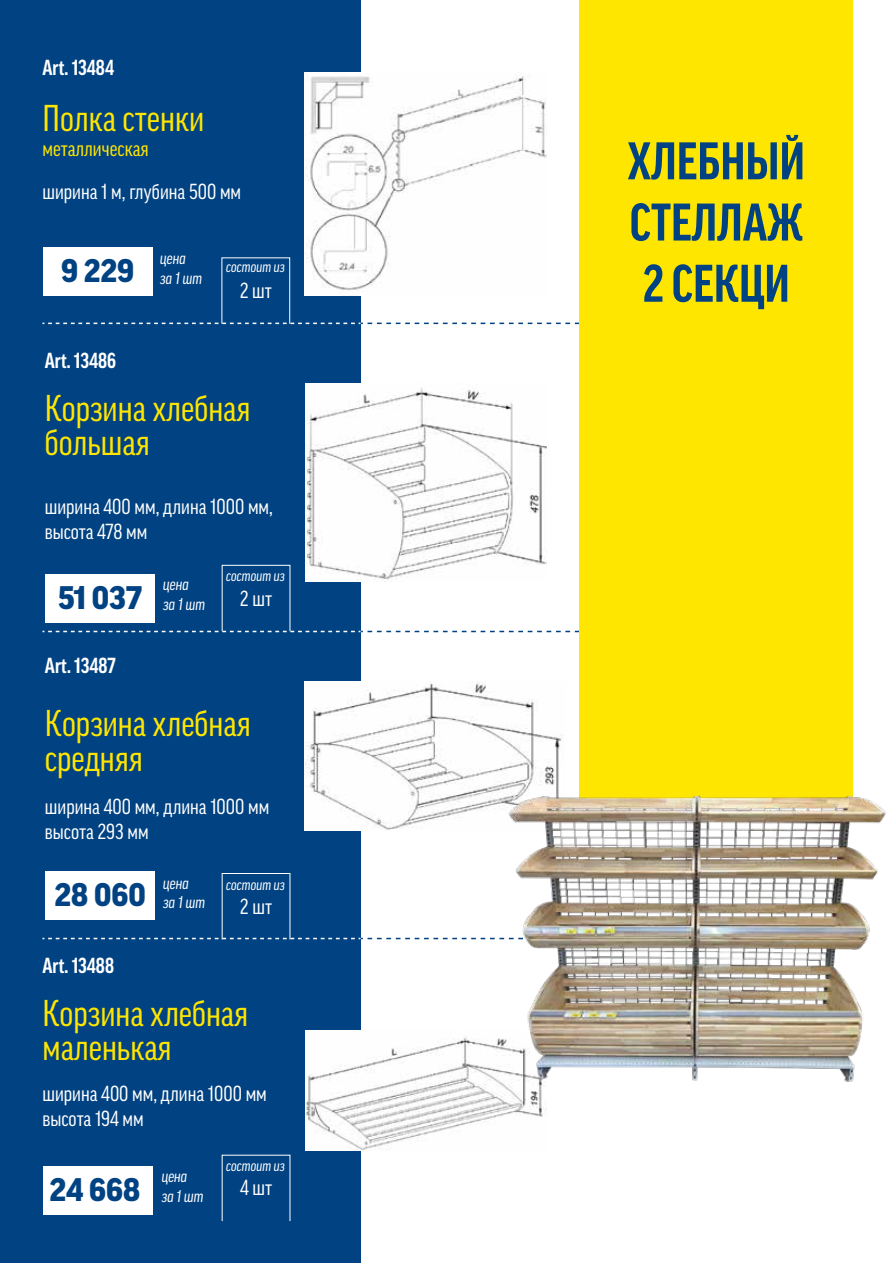
<style>
.page{position:relative;width:893px;height:1263px;background:#fff}
.page>*{position:absolute;margin:0;border:0;box-sizing:border-box;transform-origin:0 0}
.t1{font:700 condensed 51px/61.2px "Good Pro";color:#004282;text-align:justify}
.t2{font:condensed 36px/34.2px "Good Pro";color:#ffe600}
.t3{font:900 31.5px "Good Pro";color:#004282}
.t4{font:condensed 21px/25.2px "Good Pro";color:#fff}
.t5{font:700 condensed 21px "Good Pro";color:#fff}
.t6{font:condensed 21px "Good Pro";color:#ffe600}
.t7{font:italic condensed 16.5px/19.8px "Good Pro";color:#fff}
.t8{font:italic condensed 15px "Good Pro";color:#fff}
</style>
<div class="page">
<div style="left:0;top:0;width:360px;height:1263px;background:#004282"></div>
<svg style="left:43px;top:323px;width:537px;height:1px"></svg>
<svg style="left:43px;top:631px;width:537px;height:1px"></svg>
<svg style="left:43px;top:938px;width:460px;height:1px"></svg>
<div style="left:222px;top:565px;width:68px;height:67px;border:1px solid #fff"></div>
<div style="left:222px;top:873px;width:68px;height:67px;border:1px solid #fff"></div>
<div style="left:222px;top:257px;width:68px;height:67px;border:1px solid #fff"></div>
<div style="left:43px;top:247px;width:110px;height:48px;background:#fff"></div>
<img style="left:305px;top:72px;width:241px;height:223px">
<div style="left:45px;top:574px;width:110px;height:48px;background:#fff"></div>
<img style="left:305px;top:384px;width:241px;height:197px">
<div style="left:45px;top:871px;width:110px;height:49px;background:#fff"></div>
<img style="left:305px;top:682px;width:259px;height:149px">
<div style="left:43px;top:1166px;width:110px;height:48px;background:#fff"></div>
<img style="left:306px;top:1030px;width:240px;height:121px">
<div style="left:580px;top:0;width:273px;height:805px;background:#ffe600"></div>
<img style="left:503px;top:781px;width:383px;height:315px">
<p class="t5" style="left:43px;top:55px;width:73px">Art. 13484</p>
<h2 class="t2" style="left:43px;top:102px;width:163px">Полка стенки</h2>
<p class="t6" style="left:43px;top:137px;width:108px">металлическая</p>
<p class="t4" style="left:43px;top:179px;width:200px">ширина 1 м, глубина 500 мм</p>
<h3 class="t3" style="left:61px;top:253px;width:75px">9 229</h3>
<p class="t5" style="left:45px;top:349px;width:73px">Art. 13486</p>
<p class="t7" style="left:160px;top:248px;width:43px">цена<br>за 1 шт</p>
<p class="t8" style="left:226px;top:258px;width:60px">состоит из</p>
<p class="t4" style="left:240px;top:278px;width:34px">2 шт</p>
<h2 class="t2" style="left:45px;top:391px;width:207px">Корзина хлебная большая</h2>
<p class="t4" style="left:45px;top:494px;width:230px">ширина 400 мм, длина 1000 мм, высота 478 мм</p>
<h3 class="t3" style="left:58px;top:579px;width:85px">51 037</h3>
<p class="t5" style="left:45px;top:654px;width:72px">Art. 13487</p>
<p class="t7" style="left:163px;top:574px;width:43px">цена<br>за 1 шт</p>
<p class="t8" style="left:226px;top:567px;width:60px">состоит из</p>
<p class="t4" style="left:240px;top:585px;width:34px">2 шт</p>
<h2 class="t2" style="left:45px;top:706px;width:207px">Корзина хлебная средняя</h2>
<p class="t4" style="left:45px;top:794px;width:226px">ширина 400 мм, длина 1000 мм высота 293 мм</p>
<h3 class="t3" style="left:55px;top:877px;width:93px">28 060</h3>
<p class="t7" style="left:163px;top:873px;width:43px">цена<br>за 1 шт</p>
<p class="t5" style="left:43px;top:954px;width:73px">Art. 13488</p>
<p class="t8" style="left:226px;top:876px;width:60px">состоит из</p>
<p class="t4" style="left:240px;top:894px;width:34px">2 шт</p>
<h2 class="t2" style="left:43px;top:996px;width:207px">Корзина хлебная маленькая</h2>
<p class="t4" style="left:43px;top:1081px;width:226px">ширина 400 мм, длина 1000 мм высота 194 мм</p>
<h3 class="t3" style="left:49px;top:1171px;width:92px">24 668</h3>
<p class="t7" style="left:162px;top:1166px;width:43px">цена<br>за 1 шт</p>
<p class="t8" style="left:226px;top:1157px;width:60px">состоит из</p>
<p class="t4" style="left:240px;top:1175px;width:34px">4 шт</p>
<h1 class="t1" style="left:627px;top:131px;width:179px">ХЛЕБНЫЙ СТЕЛЛАЖ 2 СЕКЦИ</h1>
</div>
